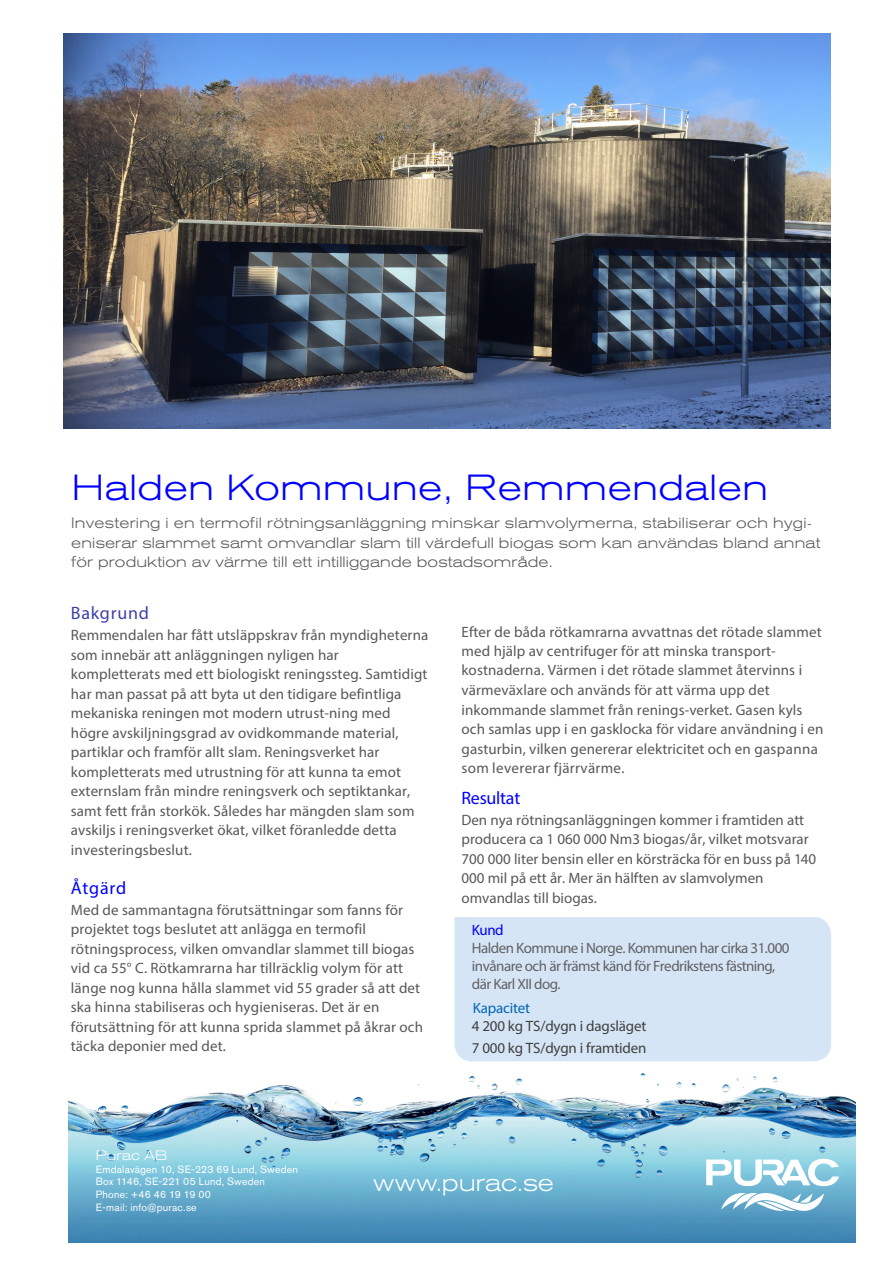
<style>
.page{position:relative;width:893px;height:1263px;background:#fff}
.page>*{position:absolute;margin:0;border:0;box-sizing:border-box;transform-origin:0 0}
.t1{font:300 expanded 36px "Akzidenz Grotesk BQ";letter-spacing:.02em;color:#00f}
.t2{font:300 expanded 24px "Akzidenz Grotesk BQ";letter-spacing:-.005em;color:#fff}
.t3{font:18px "Myriad Pro";letter-spacing:-.015em;color:#00f}
.t4{font:18px "Myriad Pro";letter-spacing:.04em;color:#4040aa}
.t5{font:15px/19.5px "Myriad Pro";letter-spacing:.01em;color:#57585a}
.t6{font:300 expanded 15px/19.8px "Akzidenz Grotesk BQ";letter-spacing:.01em;color:#57585a}
.t7{font:15px/18px "Myriad Pro";letter-spacing:-.035em;color:#616164}
.t8{font:15px/21.6px "Myriad Pro";letter-spacing:-.015em;color:#404040}
.t9{font:15px "Myriad Pro";letter-spacing:-.015em;color:#0168b3}
.t10{font:15px "Myriad Pro";color:#00f}
.t11{font:300 expanded 13.5px "Akzidenz Grotesk BQ";letter-spacing:.01em;color:#fff}
.t12{font:10.5px/12.8px "Akzidenz Grotesk BQ";letter-spacing:.02em;color:#fff}
</style>
<div class="page">
<img style="left:69px;top:1061px;width:787px;height:181px">
<svg style="left:706px;top:1159px;width:133px;height:52px"></svg>
<div style="left:454px;top:917px;width:377px;height:144px;background:#d6e5f5"></div>
<img style="left:64px;top:34px;width:766px;height:394px">
<h1 class="t1" style="left:72px;top:467px;width:698px">Halden Kommune, Remmendalen</h1>
<p class="t6" style="left:71px;top:512px;width:751px">Investering i en termofil rötningsanläggning minskar slamvolymerna, stabiliserar och hygi&shy;eniserar slammet samt omvandlar slam till värdefull biogas som kan användas bland annat för produktion av värme till ett intilliggande bostadsområde.</p>
<p class="t4" style="left:71px;top:602px;width:80px">Bakgrund</p>
<p class="t5" style="left:71px;top:625px;width:359px">Remmendalen har fått utsläppskrav från myndigheterna som innebär att anläggningen nyligen har kompletterats med ett biologiskt reningssteg. Samtidigt har man passat på att byta ut den tidigare befintliga mekaniska reningen mot modern utrust-ning med högre avskiljningsgrad av ovidkommande material, partiklar och framför allt slam. Reningsverket har kompletterats med utrustning för att kunna ta emot externslam från mindre reningsverk och septiktankar, samt fett från storkök. Således har mängden slam som avskiljs i reningsverket ökat, vilket föranledde detta investeringsbeslut.</p>
<p class="t3" style="left:71px;top:877px;width:57px">Åtgärd</p>
<p class="t5" style="left:71px;top:900px;width:354px">Med de sammantagna förutsättningar som fanns för projektet togs beslutet att anlägga en termofil rötningsprocess, vilken omvandlar slammet till biogas vid ca 55° C. Rötkamrarna har tillräcklig volym för att länge nog kunna hålla slammet vid 55 grader så att det ska hinna stabiliseras och hygieniseras. Det är en förutsättning för att kunna sprida slammet på åkrar och täcka deponier med det.</p>
<p class="t5" style="left:461px;top:621px;width:363px">Efter de båda rötkamrarna avvattnas det rötade slammet med hjälp av centrifuger för att minska transport&shy;kostnaderna. Värmen i det rötade slammet återvinns i värmeväxlare och används för att värma upp det inkommande slammet från renings-verket. Gasen kyls och samlas upp i en gasklocka för vidare användning i en gasturbin, vilken genererar elektricitet och en gaspanna som levererar fjärrvärme.</p>
<p class="t3" style="left:461px;top:787px;width:60px">Resultat</p>
<p class="t5" style="left:461px;top:810px;width:356px">Den nya rötningsanläggningen kommer i framtiden att producera ca 1 060 000 Nm3 biogas/år, vilket motsvarar 700 000 liter bensin eller en körsträcka för en buss på 140<br>000 mil på ett år. Mer än hälften av slamvolymen omvandlas till biogas.</p>
<p class="t10" style="left:472px;top:920px;width:33px">Kund</p>
<p class="t7" style="left:472px;top:938px;width:319px">Halden Kommune i Norge. Kommunen har cirka 31.000 invånare och är främst känd för Fredrikstens fästning, där Karl XII dog.</p>
<p class="t9" style="left:473px;top:999px;width:59px">Kapacitet</p>
<p class="t8" style="left:472px;top:1015px;width:176px">4 200 kg TS/dygn i dagsläget<br>7 000 kg TS/dygn i framtiden</p>
<p class="t11" style="left:96px;top:1147px;width:73px">Purac AB</p>
<p class="t12" style="left:96px;top:1162px;width:204px">Emdalavägen 10, SE-223 69 Lund, Sweden<br>Box 1146, SE-221 05 Lund, Sweden<br>Phone: +46 46 19 19 00<br>E-mail: info@purac.se</p>
<h2 class="t2" style="left:374px;top:1168px;width:182px">www.purac.se</h2>
</div>
